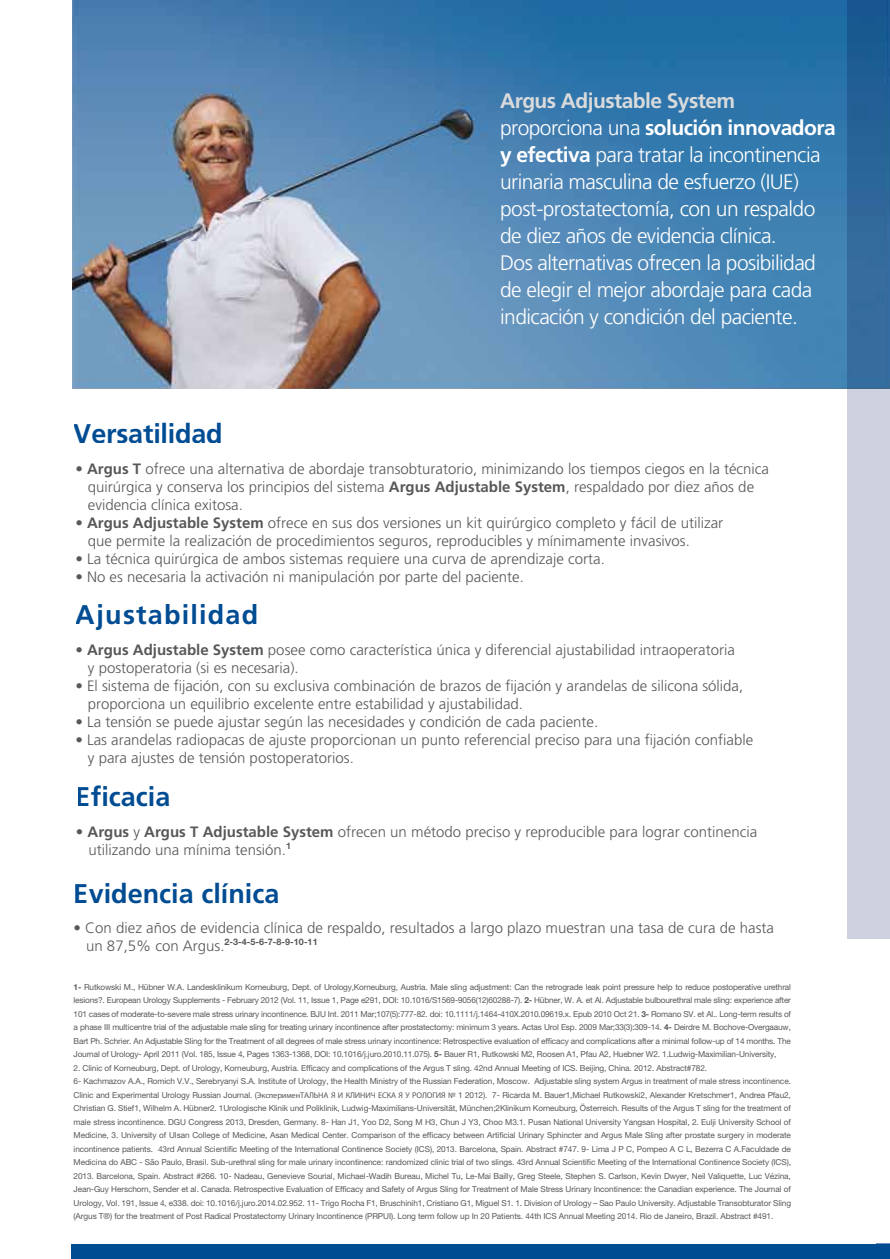
<style>
.page{position:relative;width:890px;height:1259px;background:#fff}
.page>*{position:absolute;margin:0;border:0;box-sizing:border-box;transform-origin:0 0}
.t1{font:700 27px "Frutiger";color:#004c93}
.t2{font:700 27px "Frutiger";letter-spacing:.045em;color:#004c93}
.t3{font:300 21px/27px "Frutiger";letter-spacing:-.025em;color:#fff}
.t4{font:300 15px/18px "Frutiger";color:#58585a}
.t5{font:700 9px "Helvetica Neue LT Pro";color:#58585a}
.t6{font:8.25px/13.5px "Helvetica Neue LT Pro";letter-spacing:-.01em;color:#58585a;text-align:justify}
.s1{font-weight:700;color:#d9dadb}
.s2{font-weight:700}
.s3{font-family:"Frutiger";font-weight:300;font-size:15px}
.s4{font-family:"Myriad Pro"}
</style>
<div class="page">
<div style="left:847px;top:0;width:43px;height:938px;background:#ced2e0"></div>
<img style="left:72px;top:0;width:818px;height:388px">
<div style="left:876px;top:1243px;width:14px;height:15px;background:#7390c4"></div>
<div style="left:71px;top:1244px;width:819px;height:14px;background:#004c93"></div>
<h1 class="t1" style="left:74px;top:417px;width:150px">Versatilidad</h1>
<p class="t3" style="left:500px;top:87px;width:337px"><span class="s1">Argus Adjustable System </span>proporciona una <span class="s2">solución innovadora y efectiva</span> para tratar la incontinencia urinaria masculina de esfuerzo (IUE) post-prostatectomía, con un respaldo de diez años de evidencia clínica.<br>Dos alternativas ofrecen la posibilidad de elegir el mejor abordaje para cada indicación y condición del paciente.</p>
<p class="t4" style="left:88px;top:460px;width:682px;text-indent:-13px">• <span class="s2">Argus T</span> ofrece una alternativa de abordaje transobturatorio, minimizando los tiempos ciegos en la técnica quirúrgica y conserva los principios del sistema <span class="s2">Argus Adjustable System</span>, respaldado por diez años de evidencia clínica exitosa.</p>
<h3 class="t4" style="left:88px;top:514px;width:637px;text-indent:-13px">• <span class="s2">Argus Adjustable System</span> ofrece en sus dos versiones un kit quirúrgico completo y fácil de utilizar que permite la realización de procedimientos seguros, reproducibles y mínimamente invasivos.</h3>
<h3 class="t4" style="left:75px;top:550px;width:531px">• La técnica quirúrgica de ambos sistemas requiere una curva de aprendizaje corta.</h3>
<h3 class="t4" style="left:75px;top:568px;width:450px">• No es necesaria la activación ni manipulación por parte del paciente.</h3>
<h1 class="t2" style="left:76px;top:599px;width:184px">Ajustabilidad</h1>
<h3 class="t4" style="left:88px;top:641px;width:648px;text-indent:-13px">• <span class="s2">Argus Adjustable System</span> posee como característica única y diferencial ajustabilidad intraoperatoria y postoperatoria (si es necesaria).</h3>
<h3 class="t4" style="left:88px;top:677px;width:657px;text-indent:-13px">• El sistema de fijación, con su exclusiva combinación de brazos de fijación y arandelas de silicona sólida, proporciona un equilibrio excelente entre estabilidad y ajustabilidad.</h3>
<h3 class="t4" style="left:75px;top:713px;width:524px">• La tensión se puede ajustar según las necesidades y condición de cada paciente.</h3>
<h3 class="t4" style="left:88px;top:731px;width:667px;text-indent:-13px">• Las arandelas radiopacas de ajuste proporcionan un punto referencial preciso para una fijación confiable y para ajustes de tensión postoperatorios.</h3>
<h1 class="t1" style="left:76px;top:781px;width:96px">Eficacia</h1>
<h3 class="t4" style="left:88px;top:823px;width:670px;text-indent:-13px">• <span class="s2">Argus</span> y <span class="s2">Argus T Adjustable System</span> ofrecen un método preciso y reproducible para lograr continencia utilizando una mínima tensión.<sup>1</sup></h3>
<h1 class="t1" style="left:74px;top:877px;width:207px">Evidencia clínica</h1>
<h3 class="t4" style="left:74px;top:919px;width:702px">• Con diez años de evidencia clínica de respaldo, resultados a largo plazo muestran una tasa de cura de hasta</h3>
<p class="t5" style="left:86px;top:936px;width:233px"><span class="s3">un 87,5% con Argus.</span>2-3-4-5-6-7-8-9-10-11</p>
<p class="t6" style="left:74px;top:980px;width:719px"><span class="s2">1-</span> Rutkowski M., Hübner W.A. Landesklinikum Korneuburg, Dept. of Urology,Korneuburg, Austria. Male sling adjustment: Can the retrograde leak point pressure help to reduce postoperative urethral lesions?. European Urology Supplements - February 2012 (Vol. 11, Issue 1, Page e291, DOI: 10.1016/S1569-9056(12)60288-7). <span class="s2">2-</span> Hübner, W. A. et Al. Adjustable bulbourethral male sling: experience after 101 cases of moderate-to-severe male stress urinary incontinence. BJU Int. 2011 Mar;107(5):777-82. doi: 10.1111/j.1464-410X.2010.09619.x. Epub 2010 Oct 21. <span class="s2">3-</span> Romano SV. et Al.. Long-term results of a phase III multicentre trial of the adjustable male sling for treating urinary incontinence after prostatectomy: minimum 3 years. Actas Urol Esp. 2009 Mar;33(3):309-14. <span class="s2">4-</span> Deirdre M. Bochove-Overgaauw, Bart Ph. Schrier. An Adjustable Sling for the Treatment of all degrees of male stress urinary incontinence: Retrospective evaluation of efficacy and complications after a minimal follow-up of 14 months. The Journal of Urology- April 2011 (Vol. 185, Issue 4, Pages 1363-1368, DOI: 10.1016/j.juro.2010.11.075). <span class="s2">5-</span> Bauer R1, Rutkowski M2, Roosen A1, Pfau A2, Huebner W2. 1.Ludwig-Maximilian-University,</p>
<p class="t6" style="left:74px;top:1061px;width:719px;text-align:left">2. Clinic of Korneuburg, Dept. of Urology, Korneuburg, Austria. Efficacy and complications of the Argus T sling. 42nd Annual Meeting of ICS. Beijing, China. 2012. Abstract#782.<br>6- Kachmazov A.A., Romich V.V., Serebryanyi S.A. Institute of Urology, the Health Ministry of the Russian Federation, Moscow. Adjustable sling system Argus in treatment of male stress incontinence.<br>Clinic and Experimental Urology Russian Journal. (<span class="s4">ЭксперименТАЛЬНА Я И КЛИНИЧ ЕСКА Я У РОЛОГИЯ №</span> 1 2012). 7- Ricarda M. Bauer1,Michael Rutkowski2, Alexander Kretschmer1, Andrea Pfau2, Christian G. Stief1, Wilhelm A. Hübner2. 1Urologische Klinik und Poliklinik, Ludwig-Maximilians-Universität, München;2Klinikum Korneuburg, Österreich. Results of the Argus T sling for the treatment of male stress incontinence. DGU Congress 2013, Dresden, Germany. 8- Han J1, Yoo D2, Song M H3, Chun J Y3, Choo M3.1. Pusan National University Yangsan Hospital, 2. Eulji University School of Medicine, 3. University of Ulsan College of Medicine, Asan Medical Center. Comparison of the efficacy between Artificial Urinary Sphincter and Argus Male Sling after prostate surgery in moderate incontinence patients. 43rd Annual Scientific Meeting of the International Continence Society (ICS), 2013. Barcelona, Spain. Abstract #747. 9- Lima J P C, Pompeo A C L, Bezerra C A.Faculdade de Medicina do ABC - São Paulo, Brasil. Sub-urethral sling for male urinary incontinence: randomized clinic trial of two slings. 43rd Annual Scientific Meeting of the International Continence Society (ICS), 2013. Barcelona, Spain. Abstract #266. 10- Nadeau, Genevieve Sourial, Michael-Wadih Bureau, Michel Tu, Le-Mai Bailly, Greg Steele, Stephen S. Carlson, Kevin Dwyer, Neil Valiquette, Luc Vézina, Jean-Guy Herschorn, Sender et al. Canada. Retrospective Evaluation of Efficacy and Safety of Argus Sling for Treatment of Male Stress Urinary Incontinence: the Canadian experience. The Journal of Urology, Vol. 191, Issue 4, e338. doi: 10.1016/j.juro.2014.02.952. 11- Trigo Rocha F1, Bruschinih1, Cristiano G1, Miguel S1. 1. Division of Urology – Sao Paulo University. Adjustable Transobturator Sling (Argus T®) for the treatment of Post Radical Prostatectomy Urinary Incontinence (PRPUI). Long term follow up In 20 Patients. 44th ICS Annual Meeting 2014. Rio de Janeiro, Brazil. Abstract #491.</p>
</div>
